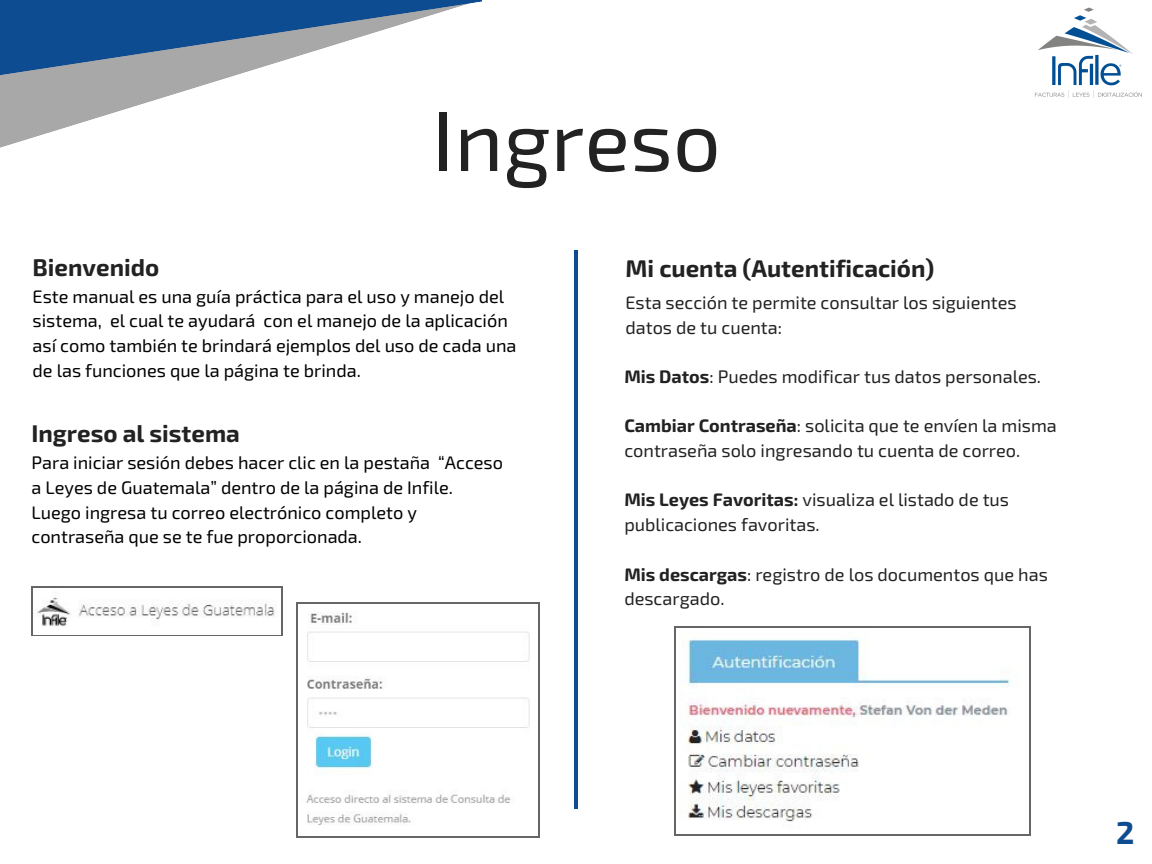
<style>
.page{position:relative;width:1152px;height:864px;background:#fff}
.page>*{position:absolute;margin:0;border:0;box-sizing:border-box;transform-origin:0 0}
.t1{font:84.45px "Exo 2";color:#222}
.t2{font:700 31.65px "Exo 2";color:#0e4c92}
.t3{font:700 24.15px "Exo 2";color:#222}
.t4{font:18.15px/24.8px "Exo 2";color:#000}
.t5{font:18.15px/24.8px "Exo 2";color:#222}
.s1{font-weight:700}
</style>
<div class="page">
<svg style="left:0;top:75px;width:236px;height:73px;fill:#aaa"></svg>
<svg style="left:0;top:0;width:482px;height:75px"></svg>
<hr style="left:32px;top:588px;width:1px;height:46px;background:#666">
<hr style="left:281px;top:588px;width:1px;height:46px;background:#666">
<hr style="left:33px;top:634px;width:248px;height:2px;background:#666">
<hr style="left:33px;top:586px;width:248px;height:2px;background:#666">
<hr style="left:574px;top:250px;width:3px;height:20px;background:#0e4c92">
<hr style="left:574px;top:788px;width:3px;height:20px;background:#0e4c92">
<hr style="left:574px;top:270px;width:3px;height:139px;background:#0e4c92">
<hr style="left:574px;top:408px;width:3px;height:139px;background:#0e4c92">
<hr style="left:574px;top:547px;width:3px;height:138px;background:#0e4c92">
<hr style="left:574px;top:685px;width:3px;height:104px;background:#0e4c92">
<img style="left:37px;top:597px;width:238px;height:30px">
<img style="left:306px;top:611px;width:224px;height:214px">
<hr style="left:296px;top:603px;width:1px;height:234px;background:#666">
<hr style="left:538px;top:603px;width:2px;height:234px;background:#666">
<hr style="left:297px;top:837px;width:242px;height:1px;background:#666">
<hr style="left:297px;top:602px;width:242px;height:1px;background:#666">
<hr style="left:674px;top:628px;width:1px;height:206px;background:#666">
<hr style="left:1029px;top:628px;width:1px;height:206px;background:#666">
<hr style="left:675px;top:834px;width:354px;height:2px;background:#666">
<hr style="left:675px;top:627px;width:354px;height:1px;background:#666">
<img style="left:687px;top:631px;width:323px;height:191px">
<img style="left:1034px;top:7px;width:108px;height:91px">
<h3 class="t3" style="left:33px;top:251px;width:128px">Bienvenido</h3>
<h1 class="t1" style="left:432px;top:87px;width:290px">Ingreso</h1>
<h3 class="t3" style="left:626px;top:252px;width:310px">Mi cuenta (Autentificación)</h3>
<p class="t4" style="left:33px;top:283px;width:485px">Este manual es una guía práctica para el uso y manejo del sistema, el cual te ayudará con el manejo de la aplicación así como también te brindará ejemplos del uso de cada una de las funciones que la página te brinda.</p>
<h3 class="t3" style="left:32px;top:418px;width:210px">Ingreso al sistema</h3>
<p class="t4" style="left:32px;top:450px;width:473px">Para iniciar sesión debes hacer clic en la pestaña “Acceso a Leyes de Guatemala” dentro de la página de Infile.<br>Luego ingresa tu correo electrónico completo y contraseña que se te fue proporcionada.</p>
<p class="t5" style="left:626px;top:290px;width:393px">Esta sección te permite consultar los siguientes datos de tu cuenta:</p>
<p class="t5" style="left:624px;top:363px;width:418px"><span class="s1">Mis Datos</span>: Puedes modificar tus datos personales.</p>
<p class="t5" style="left:624px;top:412px;width:434px"><span class="s1">Cambiar Contraseña</span>: solicita que te envíen la misma contraseña solo ingresando tu cuenta de correo.</p>
<p class="t5" style="left:624px;top:487px;width:386px"><span class="s1">Mis Leyes Favoritas:</span> visualiza el listado de tus publicaciones favoritas.</p>
<p class="t5" style="left:624px;top:561px;width:425px"><span class="s1">Mis descargas</span>: registro de los documentos que has descargado.</p>
<h2 class="t2" style="left:1116px;top:812px;width:20px">2</h2>
</div>
